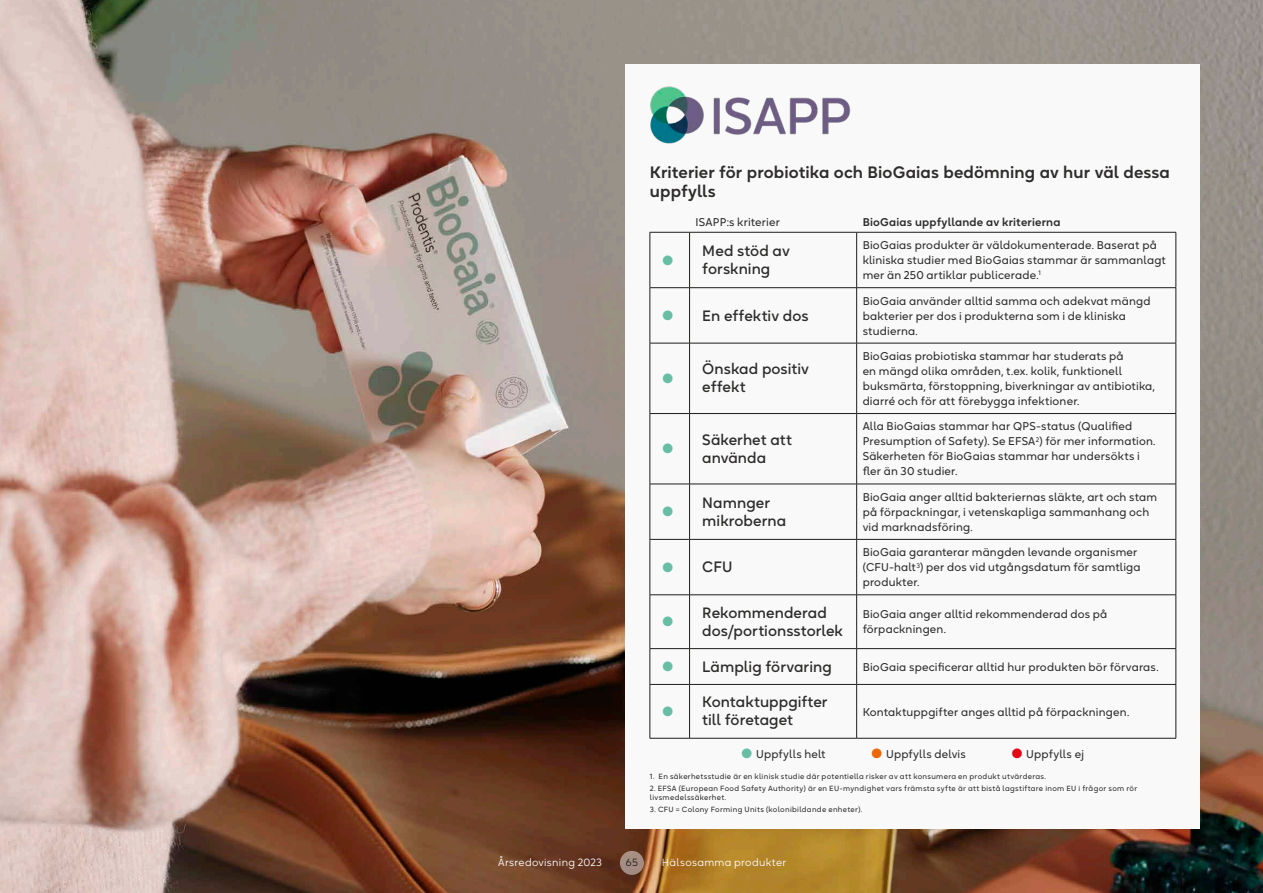
<style>
.page{position:relative;width:1263px;height:893px;background:#fff}
.page>*{position:absolute;margin:0;border:0;box-sizing:border-box;transform-origin:0 0}
.t1{font:600 16.5px/18.8px "Oktah Neue";letter-spacing:.01em;color:#2e2d2c}
.t2{font:500 15px/18px "Oktah Neue";letter-spacing:.005em;color:#2e2d2c}
.t3{font:13.5px "Zapf Dingbats ITC";color:#67bea5}
.t4{font:11.25px/15px "Oktah Neue";letter-spacing:.015em;color:#2e2d2c}
.t5{font:600 11.25px "Oktah Neue";letter-spacing:.015em;color:#2e2d2c}
.t6{font:10.5px "Oktah Neue Nr";letter-spacing:.03em;color:#fff}
.t7{font:10.5px "Oktah Neue Nr";color:#1d1d1b}
.t8{font:7.5px/9px "Oktah Neue";letter-spacing:.04em;color:#2e2d2c}
.s1{color:#67bea5}
.s2{color:#ec6708}
.s3{color:#e30614}
</style>
<div class="page">
<img style="left:0;top:0;width:1263px;height:893px">
<div style="left:625px;top:64px;width:574px;height:764px;background:#f9f9fa"></div>
<hr style="left:650px;top:232px;width:39px;height:1px;background:#1d1d1b">
<hr style="left:689px;top:232px;width:168px;height:1px;background:#1d1d1b">
<hr style="left:857px;top:232px;width:319px;height:1px;background:#1d1d1b">
<hr style="left:650px;top:287px;width:39px;height:1px;background:#1d1d1b">
<hr style="left:689px;top:287px;width:168px;height:1px;background:#1d1d1b">
<hr style="left:857px;top:287px;width:319px;height:1px;background:#1d1d1b">
<hr style="left:650px;top:343px;width:39px;height:1px;background:#1d1d1b">
<hr style="left:689px;top:343px;width:168px;height:1px;background:#1d1d1b">
<hr style="left:857px;top:343px;width:319px;height:1px;background:#1d1d1b">
<hr style="left:650px;top:413px;width:39px;height:1px;background:#1d1d1b">
<hr style="left:689px;top:413px;width:168px;height:1px;background:#1d1d1b">
<hr style="left:857px;top:413px;width:319px;height:1px;background:#1d1d1b">
<hr style="left:650px;top:484px;width:39px;height:1px;background:#1d1d1b">
<hr style="left:689px;top:484px;width:168px;height:1px;background:#1d1d1b">
<hr style="left:857px;top:484px;width:319px;height:1px;background:#1d1d1b">
<hr style="left:650px;top:539px;width:39px;height:1px;background:#1d1d1b">
<hr style="left:689px;top:539px;width:168px;height:1px;background:#1d1d1b">
<hr style="left:857px;top:539px;width:319px;height:1px;background:#1d1d1b">
<hr style="left:650px;top:594px;width:39px;height:1px;background:#1d1d1b">
<hr style="left:689px;top:594px;width:168px;height:1px;background:#1d1d1b">
<hr style="left:857px;top:594px;width:319px;height:1px;background:#1d1d1b">
<hr style="left:650px;top:648px;width:39px;height:1px;background:#1d1d1b">
<hr style="left:689px;top:648px;width:168px;height:1px;background:#1d1d1b">
<hr style="left:857px;top:648px;width:319px;height:1px;background:#1d1d1b">
<hr style="left:650px;top:684px;width:39px;height:1px;background:#1d1d1b">
<hr style="left:689px;top:684px;width:168px;height:1px;background:#1d1d1b">
<hr style="left:857px;top:684px;width:319px;height:1px;background:#1d1d1b">
<hr style="left:689px;top:232px;width:1px;height:55px;background:#1d1d1b">
<hr style="left:856px;top:232px;width:1px;height:55px;background:#1d1d1b">
<hr style="left:689px;top:288px;width:1px;height:55px;background:#1d1d1b">
<hr style="left:856px;top:288px;width:1px;height:55px;background:#1d1d1b">
<hr style="left:689px;top:343px;width:1px;height:70px;background:#1d1d1b">
<hr style="left:856px;top:343px;width:1px;height:70px;background:#1d1d1b">
<hr style="left:689px;top:414px;width:1px;height:70px;background:#1d1d1b">
<hr style="left:856px;top:414px;width:1px;height:70px;background:#1d1d1b">
<hr style="left:689px;top:484px;width:1px;height:55px;background:#1d1d1b">
<hr style="left:856px;top:484px;width:1px;height:55px;background:#1d1d1b">
<hr style="left:689px;top:540px;width:1px;height:55px;background:#1d1d1b">
<hr style="left:856px;top:540px;width:1px;height:55px;background:#1d1d1b">
<hr style="left:689px;top:595px;width:1px;height:53px;background:#1d1d1b">
<hr style="left:856px;top:595px;width:1px;height:53px;background:#1d1d1b">
<hr style="left:689px;top:649px;width:1px;height:35px;background:#1d1d1b">
<hr style="left:856px;top:649px;width:1px;height:35px;background:#1d1d1b">
<hr style="left:689px;top:685px;width:1px;height:53px;background:#1d1d1b">
<hr style="left:856px;top:685px;width:1px;height:53px;background:#1d1d1b">
<hr style="left:650px;top:232px;width:1px;height:55px;background:#1d1d1b">
<hr style="left:1175px;top:232px;width:1px;height:55px;background:#1d1d1b">
<hr style="left:650px;top:288px;width:1px;height:55px;background:#1d1d1b">
<hr style="left:1175px;top:288px;width:1px;height:55px;background:#1d1d1b">
<hr style="left:650px;top:343px;width:1px;height:70px;background:#1d1d1b">
<hr style="left:1175px;top:343px;width:1px;height:70px;background:#1d1d1b">
<hr style="left:650px;top:414px;width:1px;height:70px;background:#1d1d1b">
<hr style="left:1175px;top:414px;width:1px;height:70px;background:#1d1d1b">
<hr style="left:650px;top:484px;width:1px;height:55px;background:#1d1d1b">
<hr style="left:1175px;top:484px;width:1px;height:55px;background:#1d1d1b">
<hr style="left:650px;top:540px;width:1px;height:55px;background:#1d1d1b">
<hr style="left:1175px;top:540px;width:1px;height:55px;background:#1d1d1b">
<hr style="left:650px;top:595px;width:1px;height:53px;background:#1d1d1b">
<hr style="left:1175px;top:595px;width:1px;height:53px;background:#1d1d1b">
<hr style="left:650px;top:649px;width:1px;height:35px;background:#1d1d1b">
<hr style="left:1175px;top:649px;width:1px;height:35px;background:#1d1d1b">
<hr style="left:650px;top:685px;width:1px;height:53px;background:#1d1d1b">
<hr style="left:1175px;top:685px;width:1px;height:53px;background:#1d1d1b">
<hr style="left:650px;top:738px;width:39px;height:1px;background:#1d1d1b">
<hr style="left:689px;top:738px;width:168px;height:1px;background:#1d1d1b">
<hr style="left:857px;top:738px;width:319px;height:1px;background:#1d1d1b">
<img style="left:650px;top:86px;width:54px;height:58px">
<img style="left:713px;top:97px;width:138px;height:38px">
<div style="left:620px;top:851px;width:24px;height:24px;background:#a58c83;border-radius:50%"></div>
<h1 class="t1" style="left:650px;top:161px;width:522px">Kriterier för probiotika och BioGaias bedömning av hur väl dessa uppfylls</h1>
<p class="t4" style="left:695px;top:214px;width:86px">ISAPP:s kriterier</p>
<p class="t5" style="left:863px;top:214px;width:199px">BioGaias uppfyllande av kriterierna</p>
<p class="t3" style="left:663px;top:254px;width:12px">●</p>
<h2 class="t2" style="left:702px;top:241px;width:89px">Med stöd av forskning</h2>
<p class="t4" style="left:863px;top:237px;width:305px">BioGaias produkter är väldokumenterade. Baserat på kliniska studier med BioGaias stammar är sammanlagt mer än 250 artiklar publicerade.<sup>1</sup></p>
<h2 class="t2" style="left:663px;top:305px;width:148px"><span class="s1">●</span> En effektiv dos</h2>
<p class="t4" style="left:863px;top:292px;width:289px">BioGaia använder alltid samma och adekvat mängd bakterier per dos i produkterna som i de kliniska studierna.</p>
<p class="t3" style="left:663px;top:372px;width:12px">●</p>
<h2 class="t2" style="left:702px;top:359px;width:108px">Önskad positiv effekt</h2>
<p class="t4" style="left:863px;top:348px;width:294px">BioGaias probiotiska stammar har studerats på<br>en mängd olika områden, t.ex. kolik, funktionell buksmärta, förstoppning, biverkningar av antibiotika, diarré och för att förebygga infektioner.</p>
<p class="t3" style="left:663px;top:442px;width:12px">●</p>
<h2 class="t2" style="left:702px;top:430px;width:91px">Säkerhet att använda</h2>
<p class="t4" style="left:863px;top:418px;width:294px">Alla BioGaias stammar har QPS-status (Qualified Presumption of Safety). Se EFSA<sup>2</sup>) för mer information.<br>Säkerheten för BioGaias stammar har undersökts i fler än 30 studier.</p>
<p class="t3" style="left:663px;top:505px;width:12px">●</p>
<h2 class="t2" style="left:702px;top:493px;width:85px">Namnger mikroberna</h2>
<p class="t4" style="left:863px;top:489px;width:296px">BioGaia anger alltid bakteriernas släkte, art och stam på förpackningar, i vetenskapliga sammanhang och vid marknadsföring.</p>
<h2 class="t2" style="left:663px;top:557px;width:71px"><span class="s1">●</span> CFU</h2>
<p class="t4" style="left:863px;top:544px;width:280px">BioGaia garanterar mängden levande organismer (CFU-halt<sup>3</sup>) per dos vid utgångsdatum för samtliga produkter.</p>
<p class="t3" style="left:663px;top:615px;width:12px">●</p>
<h2 class="t2" style="left:702px;top:603px;width:142px">Rekommenderad dos/portionsstorlek</h2>
<p class="t4" style="left:863px;top:606px;width:246px">BioGaia anger alltid rekommenderad dos på förpackningen.</p>
<h2 class="t2" style="left:663px;top:656px;width:171px"><span class="s1">●</span> Lämplig förvaring</h2>
<p class="t4" style="left:863px;top:659px;width:297px">BioGaia specificerar alltid hur produkten bör förvaras.</p>
<p class="t3" style="left:663px;top:705px;width:12px">●</p>
<h2 class="t2" style="left:702px;top:692px;width:127px">Kontaktuppgifter till företaget</h2>
<p class="t4" style="left:863px;top:703px;width:268px">Kontaktuppgifter anges alltid på förpackningen.</p>
<p class="t4" style="left:742px;top:745px;width:86px"><span class="s1">●</span> Uppfylls helt</p>
<p class="t4" style="left:872px;top:745px;width:96px"><span class="s2">●</span> Uppfylls delvis</p>
<p class="t4" style="left:1012px;top:745px;width:74px"><span class="s3">●</span> Uppfylls ej</p>
<p class="t8" style="left:650px;top:772px;width:398px">1. En säkerhetsstudie är en klinisk studie där potentiella risker av att konsumera en produkt utvärderas.</p>
<p class="t8" style="left:650px;top:784px;width:489px">2. EFSA (European Food Safety Authority) är en EU-myndighet vars främsta syfte är att bistå lagstiftare inom EU i frågor som rör livsmedelssäkerhet.</p>
<p class="t8" style="left:650px;top:805px;width:214px">3. CFU = Colony Forming Units (kolonibildande enheter).</p>
<p class="t6" style="left:498px;top:855px;width:105px">Årsredovisning 2023</p>
<p class="t7" style="left:626px;top:855px;width:13px">65</p>
<p class="t6" style="left:662px;top:855px;width:126px">Hälsosamma produkter</p>
</div>
